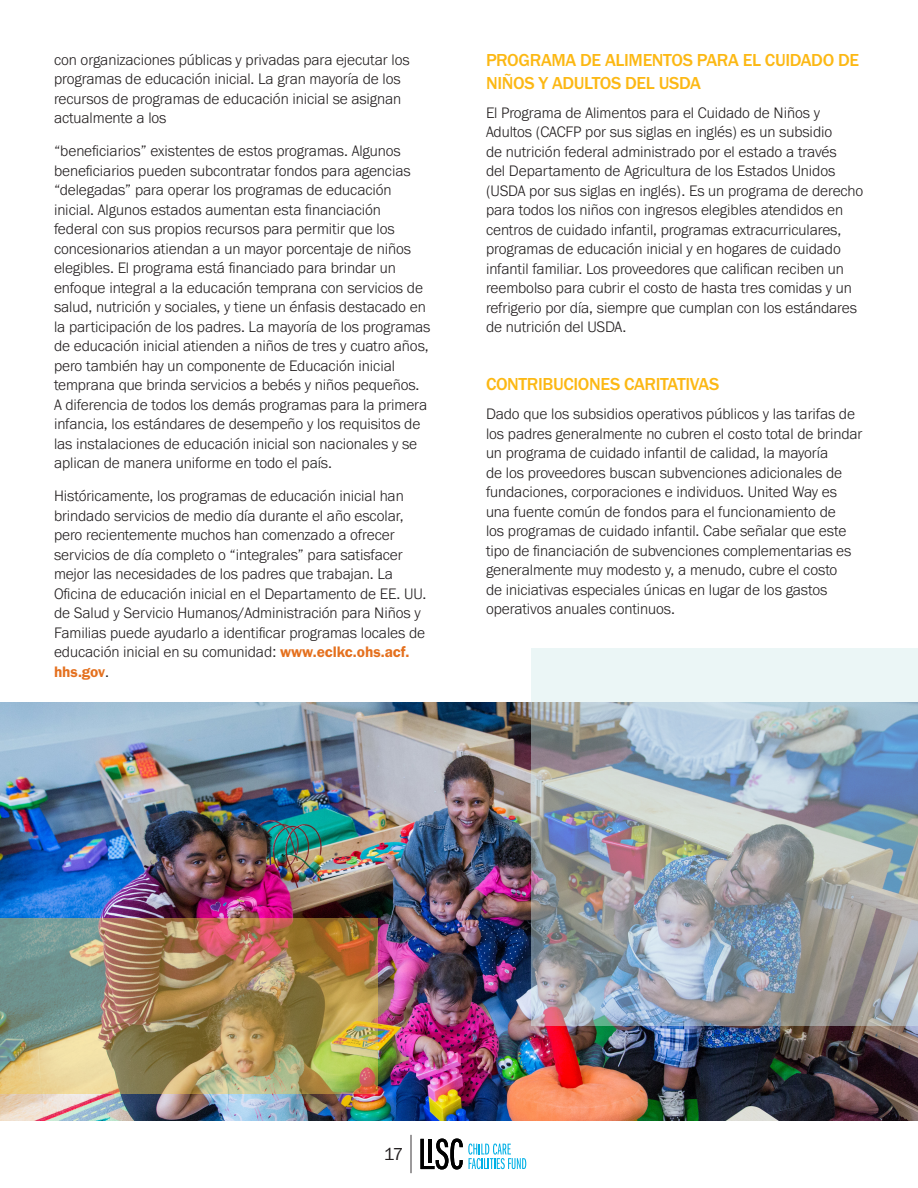
<style>
.page{position:relative;width:918px;height:1188px;background:#fff}
.page>*{position:absolute;margin:0;border:0;box-sizing:border-box;transform-origin:0 0}
.yellow_subtitle{font:500 18px/22.5px "Franklin Gothic URW";letter-spacing:-.02em;color:#fcb814}
.t1{font:18px "Franklin Gothic URW Boo";color:#231f20}
.Body_text{font:300 15.75px/19.5px "Franklin Gothic URW";letter-spacing:-.005em;color:#231f20}
.s1{font-family:"Franklin Gothic URW Dem";font-weight:400;color:#e4701e}
</style>
<div class="page">
<svg style="left:420px;top:1139px;width:106px;height:30px"></svg>
<hr style="left:411px;top:1135px;width:1px;height:38px;background:#231f20">
<img style="left:0;top:702px;width:918px;height:418px">
<img style="left:531px;top:648px;width:387px;height:378px">
<img style="left:0;top:918px;width:378px;height:176px">
<p class="Body_text" style="left:54px;top:49px;width:357px">con organizaciones públicas y privadas para ejecutar los programas de educación inicial. La gran mayoría de los recursos de programas de educación inicial se asignan actualmente a los</p>
<p class="Body_text" style="left:54px;top:141px;width:378px">“beneficiarios” existentes de estos programas. Algunos beneficiarios pueden subcontratar fondos para agencias “delegadas” para operar los programas de educación inicial. Algunos estados aumentan esta financiación<br>federal con sus propios recursos para permitir que los concesionarios atiendan a un mayor porcentaje de niños elegibles. El programa está financiado para brindar un enfoque integral a la educación temprana con servicios de salud, nutrición y sociales, y tiene un énfasis destacado en la participación de los padres. La mayoría de los programas de educación inicial atienden a niños de tres y cuatro años, pero también hay un componente de Educación inicial temprana que brinda servicios a bebés y niños pequeños.<br>A diferencia de todos los demás programas para la primera infancia, los estándares de desempeño y los requisitos de las instalaciones de educación inicial son nacionales y se aplican de manera uniforme en todo el país.</p>
<p class="Body_text" style="left:54px;top:486px;width:374px">Históricamente, los programas de educación inicial han brindado servicios de medio día durante el año escolar, pero recientemente muchos han comenzado a ofrecer servicios de día completo o “integrales” para satisfacer mejor las necesidades de los padres que trabajan. La Oficina de educación inicial en el Departamento de EE. UU. de Salud y Servicio Humanos/Administración para Niños y Familias puede ayudarlo a identificar programas locales de educación inicial en su comunidad: <span class="s1">www.eclkc.ohs.acf. hhs.gov</span>.</p>
<p class="yellow_subtitle" style="left:486px;top:48px;width:375px">PROGRAMA DE ALIMENTOS PARA EL CUIDADO DE<br>NIÑOS Y ADULTOS DEL USDA</p>
<p class="Body_text" style="left:486px;top:102px;width:379px">El Programa de Alimentos para el Cuidado de Niños y Adultos (CACFP por sus siglas en inglés) es un subsidio<br>de nutrición federal administrado por el estado a través<br>del Departamento de Agricultura de los Estados Unidos (USDA por sus siglas en inglés). Es un programa de derecho para todos los niños con ingresos elegibles atendidos en centros de cuidado infantil, programas extracurriculares, programas de educación inicial y en hogares de cuidado infantil familiar. Los proveedores que califican reciben un reembolso para cubrir el costo de hasta tres comidas y un refrigerio por día, siempre que cumplan con los estándares de nutrición del USDA.</p>
<p class="yellow_subtitle" style="left:486px;top:372px;width:235px">CONTRIBUCIONES CARITATIVAS</p>
<p class="Body_text" style="left:486px;top:404px;width:378px">Dado que los subsidios operativos públicos y las tarifas de los padres generalmente no cubren el costo total de brindar un programa de cuidado infantil de calidad, la mayoría<br>de los proveedores buscan subvenciones adicionales de fundaciones, corporaciones e individuos. United Way es una fuente común de fondos para el funcionamiento de<br>los programas de cuidado infantil. Cabe señalar que este tipo de financiación de subvenciones complementarias es generalmente muy modesto y, a menudo, cubre el costo<br>de iniciativas especiales únicas en lugar de los gastos operativos anuales continuos.</p>
<p class="t1" style="left:384px;top:1143px;width:21px">17</p>
</div>
